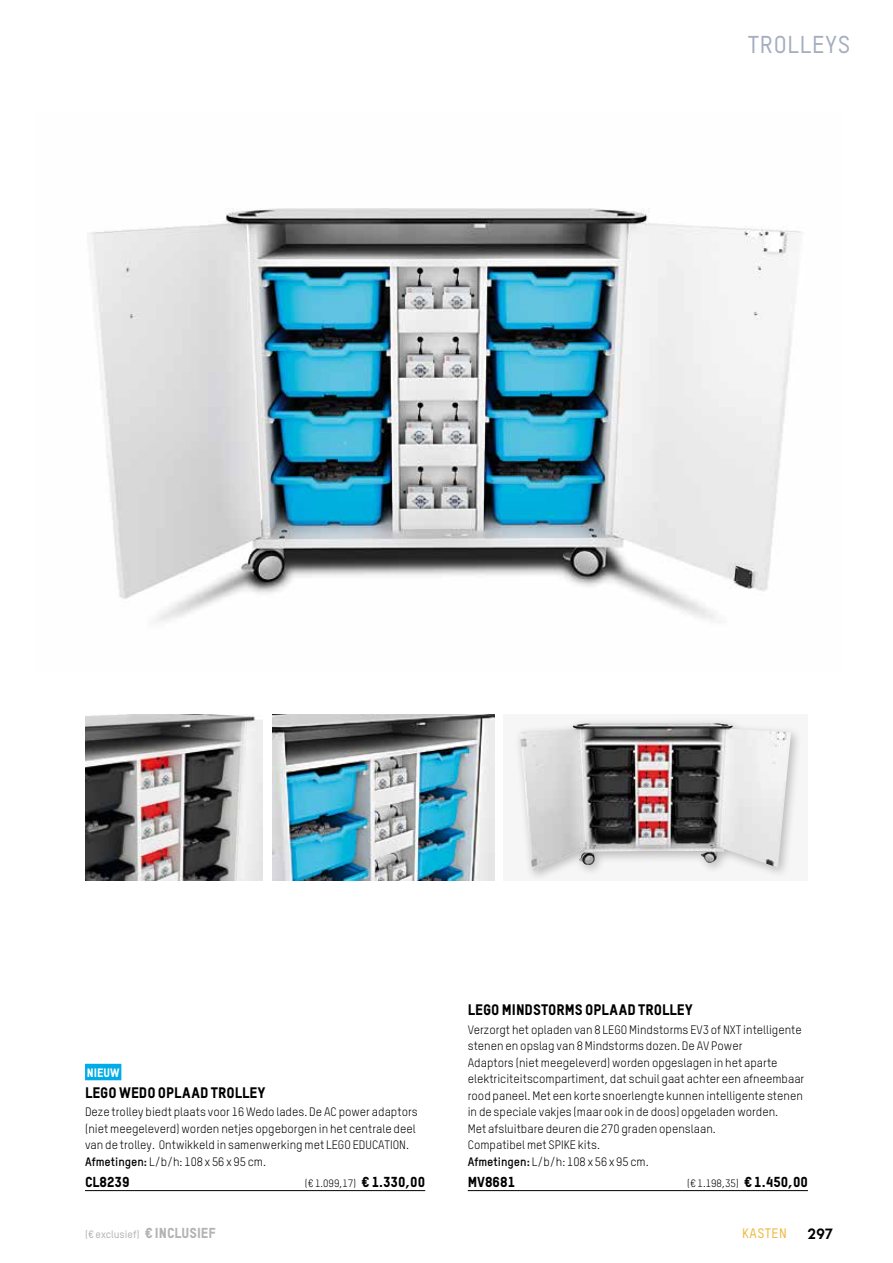
<style>
.page{position:relative;width:893px;height:1263px;background:#fff}
.page>*{position:absolute;margin:0;border:0;box-sizing:border-box;transform-origin:0 0}
.t1{font:500 24px "TSTAR";letter-spacing:.03em;color:#a4aebf}
.t2{font:15px "TSTAR Headline";color:#000}
.t3{font:15px "Chalet Tokyo";color:#000}
.t4{font:14.25px "TSTAR Headline";color:#000}
.t5{font:500 13.5px "TSTAR";letter-spacing:.03em;color:#efb73f}
.t6{font:12px/16.5px "TSTAR";color:#000}
.t7{font:12px "TSTAR Headline";color:#fff}
.t8{font:10.5px "TSTAR";color:#000}
.t9{font:500 10.5px "TSTAR";color:#b1b3b4}
.s1{font-weight:700}
.s2{font-family:"TSTAR Headline";font-size:14.25px}
.s3{font-family:"TSTAR Headline";font-weight:400;font-size:14.25px}
</style>
<div class="page">
<img style="left:88px;top:208px;width:713px;height:414px">
<img style="left:272px;top:714px;width:222px;height:166px">
<img style="left:85px;top:714px;width:178px;height:166px">
<hr style="left:468px;top:1190px;width:340px;height:1px;background:#000">
<div style="left:504px;top:714px;width:304px;height:166px;background:#f6f6f6"></div>
<div style="left:514px;top:716px;width:288px;height:164px;background:#000;opacity:.25"></div>
<img style="left:520px;top:723px;width:271px;height:148px">
<div style="left:85px;top:1064px;width:36px;height:16px;background:#00ace5"></div>
<hr style="left:85px;top:1190px;width:340px;height:1px;background:#000">
<h1 class="t1" style="left:748px;top:29px;width:104px">TROLLEYS</h1>
<p class="t7" style="left:87px;top:1065px;width:34px">NIEUW</p>
<p class="t2" style="left:85px;top:1083px;width:182px">LEGO WEDO OPLAAD TROLLEY</p>
<p class="t6" style="left:85px;top:1104px;width:334px">Deze trolley biedt plaats voor 16 Wedo lades. De AC power adaptors (niet meegeleverd) worden netjes opgeborgen in het centrale deel van de trolley. Ontwikkeld in samenwerking met LEGO EDUCATION.<br><span class="s1">Afmetingen:</span> L/b/h: 108 x 56 x 95 cm.</p>
<p class="t4" style="left:85px;top:1173px;width:46px">CL8239</p>
<p class="t8" style="left:305px;top:1176px;width:122px">(€ 1.099,17) <span class="s2">€ 1.330,00</span></p>
<p class="t2" style="left:468px;top:1000px;width:227px">LEGO MINDSTORMS OPLAAD TROLLEY</p>
<p class="t6" style="left:468px;top:1021px;width:338px">Verzorgt het opladen van 8 LEGO Mindstorms EV3 of NXT intelligente stenen en opslag van 8 Mindstorms dozen. De AV Power<br>Adaptors (niet meegeleverd) worden opgeslagen in het aparte elektriciteitscompartiment, dat schuil gaat achter een afneembaar rood paneel. Met een korte snoerlengte kunnen intelligente stenen in de speciale vakjes (maar ook in de doos) opgeladen worden.<br>Met afsluitbare deuren die 270 graden openslaan.<br>Compatibel met SPIKE kits.<br><span class="s1">Afmetingen:</span> L/b/h: 108 x 56 x 95 cm.</p>
<p class="t4" style="left:468px;top:1173px;width:49px">MV8681</p>
<p class="t8" style="left:687px;top:1176px;width:122px">(€ 1.198,35) <span class="s2">€ 1.450,00</span></p>
<p class="t9" style="left:85px;top:1228px;width:132px">(€ exclusief) <span class="s3">€ INCLUSIEF</span></p>
<p class="t3" style="left:808px;top:1224px;width:27px">297</p>
<p class="t5" style="left:742px;top:1225px;width:46px">KASTEN</p>
</div>
